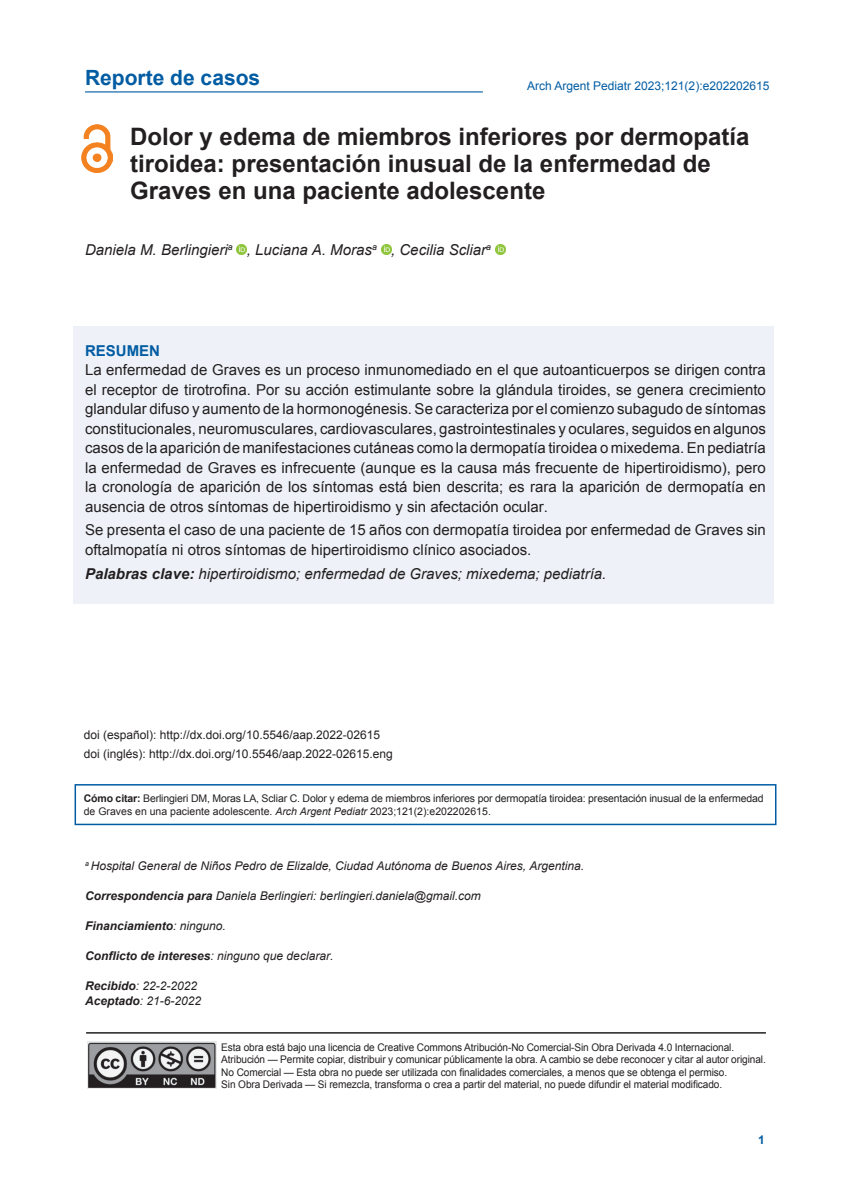
<style>
.page{position:relative;width:851px;height:1191px;background:#fff}
.page>*{position:absolute;margin:0;border:0;box-sizing:border-box;transform-origin:0 0}
.t1{font:700 24px/27px "Arial";color:#231f20}
.t2{font:700 21px "Arial";color:#015ca3}
.t3{font:15px/19.5px "Arial";color:#231f20;text-align:justify}
.t4{font:italic 15px "Arial";color:#231f20}
.t5{font:700 15px "Arial";color:#015ca3}
.t6{font:italic 12px/15px "Arial";color:#231f20}
.t7{font:12px/19.2px "Arial";color:#231f20}
.t8{font:italic 700 12px "Arial";color:#231f20}
.t9{font:12px "Arial";color:#015ca3}
.t10{font:700 12px "Arial";color:#015ca3}
.t11{font:10.5px/12px "Arial";letter-spacing:-.01em;color:#231f20;scale:.96 1}
.t12{font:10.5px/12.6px "Arial";letter-spacing:-.01em;color:#231f20}
.s1{font-style:inherit}
.s2{font-weight:700}
.s3{font-style:italic}
.s4{font-weight:400}
</style>
<div class="page">
<hr style="left:85px;top:91px;width:398px;height:1px;background:#015ca3">
<div style="left:73px;top:327px;width:700px;height:277px;background:#eef2f8"></div>
<svg style="left:237px;top:244px;width:10px;height:11px"></svg>
<svg style="left:381px;top:244px;width:10px;height:11px"></svg>
<svg style="left:495px;top:244px;width:10px;height:11px"></svg>
<div style="left:74px;top:784px;width:702px;height:41px;border:2px solid #015ca3"></div>
<img style="left:82px;top:124px;width:30px;height:48px">
<img style="left:87px;top:1041px;width:130px;height:48px">
<hr style="left:86px;top:1032px;width:679px;height:1px;background:#231f20">
<h2 class="t2" style="left:85px;top:63px;width:177px">Reporte de casos</h2>
<p class="t9" style="left:527px;top:78px;width:244px">Arch Argent Pediatr 202<span class="s1">3</span>;<span class="s1">121(2):</span>e202202615</p>
<h1 class="t1" style="left:130px;top:124px;width:620px">Dolor y edema de miembros inferiores por dermopatía tiroidea: presentación inusual de la enfermedad de<br>Graves en una paciente adolescente</h1>
<p class="t4" style="left:85px;top:240px;width:407px">Daniela M. Berlingieri<sup>a</sup> , Luciana A. Moras<sup>a</sup> , Cecilia Scliar<sup>a</sup></p>
<p class="t5" style="left:85px;top:340px;width:76px">RESUMEN</p>
<p class="t3" style="left:85px;top:360px;width:682px">La enfermedad de Graves es un proceso inmunomediado en el que autoanticuerpos se dirigen contra el receptor de tirotrofina. Por su acción estimulante sobre la glándula tiroides, se genera crecimiento glandular difuso y aumento de la hormonogénesis. Se caracteriza por el comienzo subagudo de síntomas constitucionales, neuromusculares, cardiovasculares, gastrointestinales y oculares, seguidos en algunos casos de la aparición de manifestaciones cutáneas como la dermopatía tiroidea o mixedema. En pediatría la enfermedad de Graves es infrecuente (aunque es la causa más frecuente de hipertiroidismo), pero la cronología de aparición de los síntomas está bien descrita; es rara la aparición de dermopatía en ausencia de otros síntomas de hipertiroidismo y sin afectación ocular.</p>
<p class="t3" style="left:85px;top:520px;width:682px">Se presenta el caso de una paciente de 15 años con dermopatía tiroidea por enfermedad de Graves sin oftalmopatía ni otros síntomas de hipertiroidismo clínico asociados.</p>
<p class="t4" style="left:85px;top:563px;width:523px"><span class="s2">Palabras clave:</span> hipertiroidismo<span class="s1">;</span> enfermedad de Graves<span class="s1">;</span> mixedema<span class="s1">;</span> pediatría.</p>
<p class="t7" style="left:84px;top:725px;width:310px">doi (español): http://dx.doi.org/10.5546/aap.2022-02615 doi (inglés): http://dx.doi.org/10.5546/aap.2022-02615.eng</p>
<p class="t12" style="left:84px;top:792px;width:681px"><span class="s2">Cómo citar:</span> Berlingieri DM, Moras LA, Scliar C. Dolor y edema de miembros inferiores por dermopatía tiroidea: presentación inusual de la enfermedad de Graves en una paciente adolescente. <span class="s3">Arch Argent Pediatr</span> 202<span class="s1">3</span>;<span class="s1">121(2):</span>e202202615.</p>
<p class="t6" style="left:85px;top:858px;width:500px"><sup>a</sup> Hospital General de Niños Pedro de Elizalde, Ciudad Autónoma de Buenos Aires, Argentina.</p>
<p class="t6" style="left:85px;top:888px;width:397px"><span class="s2">Correspondencia para</span> Daniela Berlingieri: berlingieri.daniela@gmail.com</p>
<p class="t8" style="left:85px;top:917px;width:142px">Financiamiento<span class="s4">: ninguno.</span></p>
<p class="t8" style="left:85px;top:947px;width:250px">Conflicto de intereses<span class="s4">: ninguno que declarar.</span></p>
<p class="t6" style="left:85px;top:978px;width:118px"><span class="s2">Recibido</span>: 22-2-2022<br><span class="s2">Aceptado</span>: 21-6-2022</p>
<p class="t11" style="left:221px;top:1042px;width:568px">Esta obra está bajo una licencia de Creative Commons Atribución-No Comercial-Sin Obra Derivada 4.0 Internacional.<br>Atribución — Permite copiar, distribuir y comunicar públicamente la obra. A cambio se debe reconocer y citar al autor original.<br>No Comercial — Esta obra no puede ser utilizada con finalidades comerciales, a menos que se obtenga el permiso.<br>Sin Obra Derivada — Si remezcla, transforma o crea a partir del material, no puede difundir el material modificado.</p>
<p class="t10" style="left:758px;top:1131px;width:8px">1</p>
</div>
